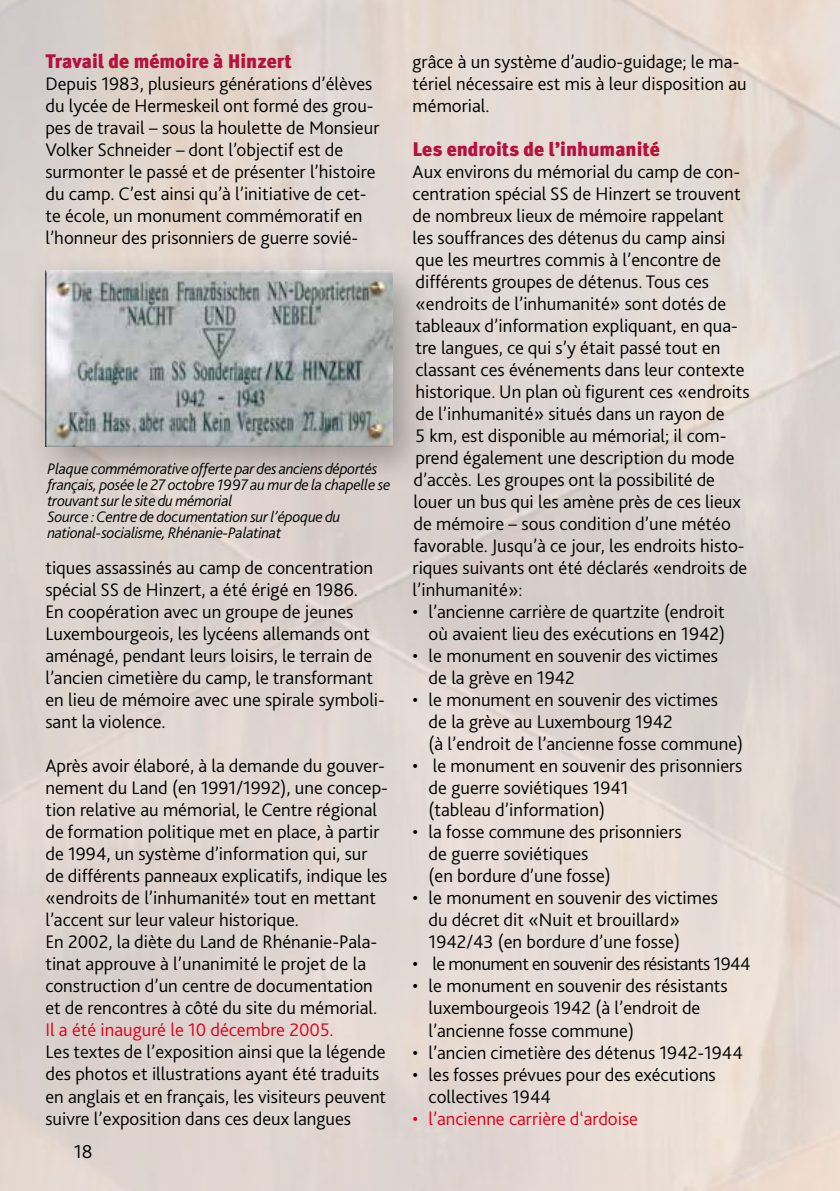
<style>
.page{position:relative;width:840px;height:1191px;background:#fff}
.page>*{position:absolute;margin:0;border:0;box-sizing:border-box;transform-origin:0 0}
.t1{font:900 19.6px "Meta Plus";color:#b5123e}
.t2{font:300 19.6px "Bliss 2";color:#000}
.t3{font:300 19px/22px "Bliss 2";color:#000}
.t4{font:300 19px "Bliss 2";color:#e2001a}
.t5{font:300 19px "Bliss 2";letter-spacing:-.03em;color:#000}
.t6{font:italic 300 16px/16px "Bliss 2";letter-spacing:-.02em;color:#000}
</style>
<div class="page">
<div style="left:24px;top:252px;width:411px;height:239px;background:#000;opacity:.3"></div>
<img style="left:45px;top:271px;width:347px;height:175px">
<p class="t1" style="left:45px;top:50px;width:248px">Travail de mémoire à Hinzert</p>
<p class="t3" style="left:45px;top:72px;width:335px">Depuis 1983, plusieurs générations d’élèves du lycée de Hermeskeil ont formé des grou&shy;pes de travail – sous la houlette de Monsieur Volker Schneider – dont l’objectif est de surmonter le passé et de présenter l’histoire du camp. C’est ainsi qu’à l’initiative de cet&shy;te école, un monument commémoratif en l’honneur des prisonniers de guerre sovié-</p>
<p class="t6" style="left:47px;top:460px;width:344px">Plaque commémorative offerte par des anciens déportés français, posée le 27 octobre 1997 au mur de la chapelle se trouvant sur le site du mémorial<br>Source : Centre de documentation sur l’époque du national-socialisme, Rhénanie-Palatinat</p>
<p class="t3" style="left:45px;top:556px;width:341px">tiques assassinés au camp de concentration spécial SS de Hinzert, a été érigé en 1986.<br>En coopération avec un groupe de jeunes Luxembourgeois, les lycéens allemands ont aménagé, pendant leurs loisirs, le terrain de l’ancien cimetière du camp, le transformant en lieu de mémoire avec une spirale symboli&shy;sant la violence.</p>
<p class="t3" style="left:45px;top:754px;width:344px">Après avoir élaboré, à la demande du gouver&shy;nement du Land (en 1991/1992), une concep&shy;tion relative au mémorial, le Centre régional de formation politique met en place, à partir de 1994, un système d’information qui, sur de différents panneaux explicatifs, indique les «endroits de l’inhumanité» tout en mettant l’accent sur leur valeur historique.<br>En 2002, la diète du Land de Rhénanie-Pala&shy;tinat approuve à l’unanimité le projet de la construction d’un centre de documentation et de rencontres à côté du site du mémorial.</p>
<p class="t4" style="left:45px;top:1018px;width:290px">Il a été inauguré le 10 décembre 2005.</p>
<p class="t3" style="left:45px;top:1040px;width:342px">Les textes de l’exposition ainsi que la légende des photos et illustrations ayant été traduits en anglais et en français, les visiteurs peuvent suivre l’exposition dans ces deux langues</p>
<p class="t2" style="left:74px;top:1138px;width:20px">18</p>
<p class="t3" style="left:412px;top:50px;width:335px">grâce à un système d’audio-guidage; le ma&shy;tériel nécessaire est mis à leur disposition au mémorial.</p>
<p class="t1" style="left:412px;top:138px;width:249px">Les endroits de l’inhumanité</p>
<p class="t3" style="left:412px;top:160px;width:338px">Aux environs du mémorial du camp de con&shy;centration spécial SS de Hinzert se trouvent de nombreux lieux de mémoire rappelant<br>les souffrances des détenus du camp ainsi que les meurtres commis à l’encontre de différents groupes de détenus. Tous ces «endroits de l’inhumanité» sont dotés de tableaux d’information expliquant, en qua&shy;tre langues, ce qui s’y était passé tout en classant ces événements dans leur contexte historique. Un plan où figurent ces «endroits de l’inhumanité» situés dans un rayon de<br>5 km, est disponible au mémorial; il com&shy;prend également une description du mode d’accès. Les groupes ont la possibilité de louer un bus qui les amène près de ces lieux de mémoire – sous condition d’une météo favorable. Jusqu’à ce jour, les endroits histo&shy;riques suivants ont été déclarés «endroits de l’inhumanité»:</p>
<p class="t3" style="left:412px;top:600px;width:314px;text-align:right">• l’ancienne carrière de quartzite (endroit où avaient lieu des exécutions en 1942)</p>
<p class="t3" style="left:428px;top:644px;width:291px;text-indent:-16px">• le monument en souvenir des victimes de la grève en 1942</p>
<p class="t3" style="left:428px;top:688px;width:316px;text-indent:-16px">• le monument en souvenir des victimes<br>de la grève au Luxembourg 1942<br>(à l’endroit de l’ancienne fosse commune)</p>
<p class="t3" style="left:428px;top:754px;width:315px;text-indent:-16px">• le monument en souvenir des prisonniers de guerre soviétiques 1941<br>(tableau d’information)</p>
<p class="t3" style="left:428px;top:820px;width:254px;text-indent:-16px">• la fosse commune des prisonniers de guerre soviétiques<br>(en bordure d’une fosse)</p>
<p class="t3" style="left:428px;top:886px;width:291px;text-indent:-16px">• le monument en souvenir des victimes du décret dit «Nuit et brouillard»<br>1942/43 (en bordure d’une fosse)</p>
<p class="t5" style="left:412px;top:952px;width:339px">• le monument en souvenir des résistants 1944</p>
<p class="t3" style="left:428px;top:974px;width:300px;text-indent:-16px">• le monument en souvenir des résistants luxembourgeois 1942 (à l’endroit de l’ancienne fosse commune)</p>
<p class="t3" style="left:412px;top:1040px;width:331px">• l’ancien cimetière des détenus 1942-1944</p>
<p class="t3" style="left:428px;top:1062px;width:288px;text-indent:-16px">• les fosses prévues pour des exécutions collectives 1944</p>
<p class="t4" style="left:412px;top:1106px;width:227px">• l’ancienne carrière d‘ardoise</p>
</div>
